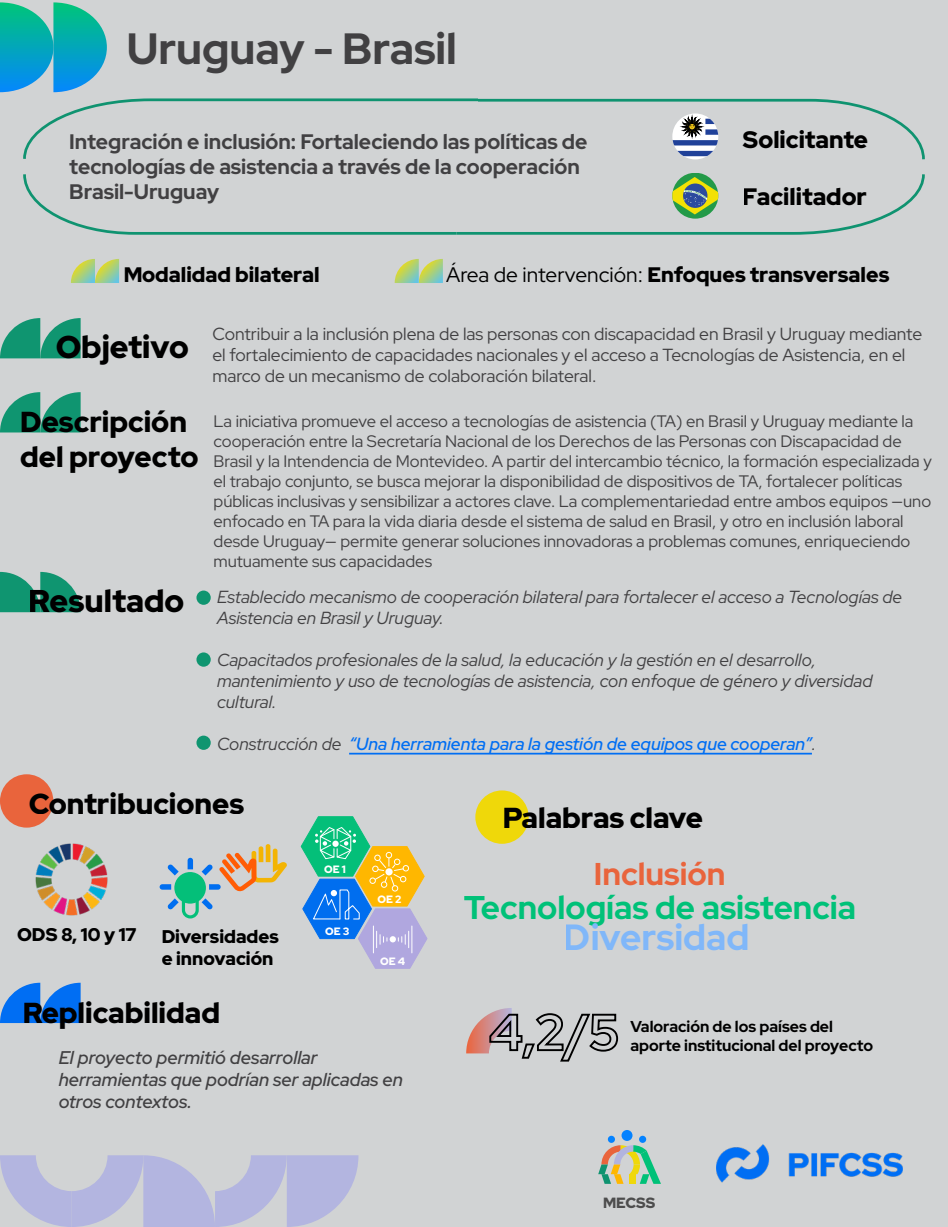
<style>
.page{position:relative;width:948px;height:1227px;background:#d1d3d4}
.page>*{position:absolute;margin:0;border:0;box-sizing:border-box;transform-origin:0 0}
.t1{font:700 43.75px "Red Hat Display";color:#414042}
.t2{font:800 36.4px "Red Hat Display";color:#80b7f9}
.t3{font:800 32.81px "Red Hat Display";color:#00c178}
.t4{font:800 31.5px "Red Hat Display";color:#e9643c}
.t5{font:900 31.5px "Red Hat Display";color:#000}
.t6{font:900 28.88px/34.6px "Red Hat Display";color:#000}
.t7{font:900 23.8px "Red Hat Display";color:#000}
.t8{font:700 21px/25.2px "Red Hat Display";color:#414042}
.t9{font:900 21px "Red Hat Display";color:#000}
.t10{font:italic 600 18.38px/22.1px "Red Hat Display";color:#414042}
.t11{font:900 18.38px/22.1px "Red Hat Display";color:#000}
.t12{font:italic 17.5px/21px "Red Hat Display";color:#414042}
.t13{font:17.5px/21px "Red Hat Display";color:#414042}
.t14{font:italic 600 17.5px "Red Hat Display";color:#006ef3}
.t15{font:16.62px/19.9px "Red Hat Display";color:#414042}
.t16{font:700 15.75px/18.9px "Red Hat Display";color:#000}
.t17{font:900 14.79px "Red Hat Display";letter-spacing:.005em;color:#4d4d4d}
.t18{font:900 10.67px "Red Hat Display";color:#fff}
.s1{font-weight:400}
.s2{font-weight:900;font-style:normal;font-size:31.5px;color:#000}
.s3{font-weight:400;color:#414042}
</style>
<div class="page">
<svg style="left:466px;top:1008px;width:153px;height:54px"></svg>
<div style="left:608px;top:1135px;width:7px;height:8px;background:#0482ff;border-radius:50%"></div>
<div style="left:639px;top:1135px;width:7px;height:8px;background:#0482ff;border-radius:50%"></div>
<div style="left:621px;top:1130px;width:11px;height:11px;background:#0482ff;border-radius:50%"></div>
<svg style="left:598px;top:1145px;width:63px;height:39px"></svg>
<img style="left:716px;top:1144px;width:187px;height:39px">
<div style="left:475px;top:790px;width:54px;height:54px;background:#efd80a;border-radius:50%"></div>
<svg style="left:395px;top:259px;width:48px;height:24px"></svg>
<svg style="left:71px;top:259px;width:48px;height:24px"></svg>
<svg style="left:0;top:318px;width:81px;height:40px"></svg>
<svg style="left:0;top:392px;width:81px;height:40px"></svg>
<svg style="left:0;top:572px;width:81px;height:40px"></svg>
<hr style="left:349px;top:753px;width:463px;height:1px;background:#006ef3">
<svg style="left:0;top:982px;width:81px;height:41px"></svg>
<div style="left:196px;top:735px;width:15px;height:15px;background:#0f9570;border-radius:50%"></div>
<div style="left:196px;top:652px;width:15px;height:15px;background:#0f9570;border-radius:50%"></div>
<div style="left:196px;top:590px;width:15px;height:15px;background:#0f9570;border-radius:50%"></div>
<div style="left:0;top:774px;width:53px;height:53px;background:#e9643c;border-radius:50%"></div>
<svg style="left:23px;top:173px;width:902px;height:62px"></svg>
<svg style="left:0;top:2px;width:925px;height:158px"></svg>
<img style="left:35px;top:843px;width:73px;height:73px">
<svg style="left:160px;top:844px;width:127px;height:75px"></svg>
<svg style="left:300px;top:816px;width:128px;height:153px"></svg>
<svg style="left:0;top:1155px;width:358px;height:72px"></svg>
<h1 class="t1" style="left:127px;top:20px;width:332px">Uruguay - Brasil</h1>
<p class="t8" style="left:69px;top:128px;width:520px">Integración e inclusión: Fortaleciendo las políticas de tecnologías de asistencia a través de la cooperación<br>Brasil-Uruguay</p>
<h3 class="t7" style="left:743px;top:124px;width:127px">Solicitante</h3>
<h3 class="t7" style="left:743px;top:181px;width:125px">Facilitador</h3>
<p class="t9" style="left:123px;top:261px;width:198px">Modalidad bilateral</p>
<p class="t9" style="left:446px;top:261px;width:445px"><span class="s1">Área de intervención:</span> Enfoques transversales</p>
<h3 class="t5" style="left:56px;top:327px;width:135px">Objetivo</h3>
<h3 class="t6" style="left:20px;top:405px;width:180px">Descripción del proyecto</h3>
<p class="t13" style="left:212px;top:323px;width:711px">Contribuir a la inclusión plena de las personas con discapacidad en Brasil y Uruguay mediante el fortalecimiento de capacidades nacionales y el acceso a Tecnologías de Asistencia, en el marco de un mecanismo de colaboración bilateral.</p>
<p class="t15" style="left:214px;top:411px;width:720px">La iniciativa promueve el acceso a tecnologías de asistencia (TA) en Brasil y Uruguay mediante la cooperación entre la Secretaría Nacional de los Derechos de las Personas con Discapacidad de Brasil y la Intendencia de Montevideo. A partir del intercambio técnico, la formación especializada y el trabajo conjunto, se busca mejorar la disponibilidad de dispositivos de TA, fortalecer políticas públicas inclusivas y sensibilizar a actores clave. La complementariedad entre ambos equipos —uno enfocado en TA para la vida diaria desde el sistema de salud en Brasil, y otro en inclusión laboral desde Uruguay— permite generar soluciones innovadoras a problemas comunes, enriqueciendo mutuamente sus capacidades</p>
<p class="t12" style="left:217px;top:586px;width:687px;text-indent:-188px"><span class="s2">Resultado</span> Establecido mecanismo de cooperación bilateral para fortalecer el acceso a Tecnologías de<br>Asistencia en Brasil y Uruguay.</p>
<p class="t12" style="left:217px;top:649px;width:657px">Capacitados profesionales de la salud, la educación y la gestión en el desarrollo, mantenimiento y uso de tecnologías de asistencia, con enfoque de género y diversidad cultural.</p>
<p class="t14" style="left:217px;top:732px;width:601px"><span class="s3">Construcción de</span> “Una herramienta para la gestión de equipos que cooperan”<span class="s3">.</span></p>
<h3 class="t6" style="left:28px;top:786px;width:217px">Contribuciones</h3>
<p class="t11" style="left:17px;top:923px;width:121px">ODS 8, 10 y 17</p>
<p class="t11" style="left:162px;top:925px;width:119px">Diversidades e innovación</p>
<p class="t18" style="left:324px;top:862px;width:23px">OE 1</p>
<p class="t18" style="left:325px;top:924px;width:26px">OE 3</p>
<p class="t18" style="left:377px;top:892px;width:25px">OE 2</p>
<p class="t18" style="left:380px;top:954px;width:27px">OE 4</p>
<h3 class="t6" style="left:23px;top:995px;width:199px">Replicabilidad</h3>
<p class="t10" style="left:59px;top:1046px;width:346px">El proyecto permitió desarrollar herramientas que podrían ser aplicadas en otros contextos.</p>
<h3 class="t6" style="left:502px;top:800px;width:202px">Palabras clave</h3>
<h3 class="t4" style="left:594px;top:853px;width:133px">Inclusión</h3>
<h3 class="t3" style="left:463px;top:886px;width:394px">Tecnologías de asistencia</h3>
<h2 class="t2" style="left:564px;top:913px;width:187px">Diversidad</h2>
<p class="t16" style="left:630px;top:1017px;width:244px">Valoración de los países del aporte institucional del proyecto</p>
<p class="t17" style="left:603px;top:1193px;width:54px">MECSS</p>
</div>
